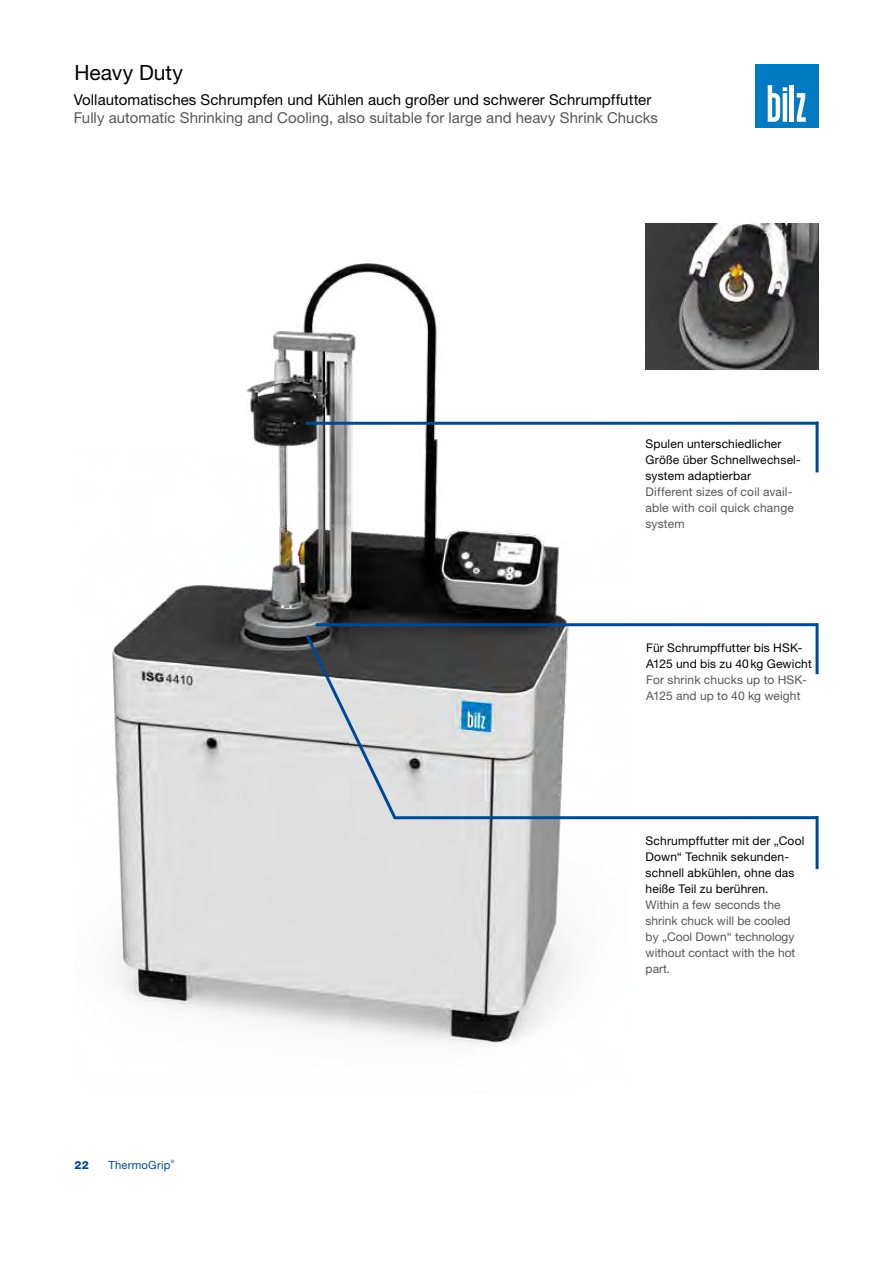
<style>
.page{position:relative;width:893px;height:1263px;background:#fff}
.page>*{position:absolute;margin:0;border:0;box-sizing:border-box;transform-origin:0 0}
.t1{font:21px "Helvetica Neue LT";color:#000}
.t2{font:15px "Helvetica Neue LT";letter-spacing:.005em;color:#565655}
.t3{font:15px "Helvetica Neue LT";letter-spacing:.005em;color:#000}
.t4{font:12px/15.9px "Helvetica Neue LT";letter-spacing:.015em;color:#000}
.t5{font:12px/15.9px "Helvetica Neue LT";color:#565655}
.t6{font:11.25px "Helvetica Neue LT";letter-spacing:.02em;color:#004893}
.t7{font:800 11.25px "Helvetica Neue LT";color:#004893}
.t8{font:4.5px "Helvetica Neue LT";color:#004893}
</style>
<div class="page">
<div style="left:755px;top:64px;width:63px;height:63px;background:#007bc1"></div>
<svg style="left:797px;top:93px;width:9px;height:29px"></svg>
<hr style="left:790px;top:85px;width:4px;height:37px;background:#fff">
<svg style="left:768px;top:85px;width:19px;height:37px"></svg>
<img style="left:112px;top:263px;width:516px;height:782px">
<img style="left:646px;top:223px;width:173px;height:146px">
<hr style="left:394px;top:816px;width:424px;height:3px;background:#004893">
<hr style="left:816px;top:816px;width:3px;height:53px;background:#004893">
<hr style="left:316px;top:623px;width:501px;height:3px;background:#004893">
<hr style="left:815px;top:623px;width:3px;height:51px;background:#004893">
<hr style="left:306px;top:422px;width:512px;height:3px;background:#004893">
<hr style="left:816px;top:422px;width:3px;height:50px;background:#004893">
<svg style="left:303px;top:631px;width:96px;height:192px;background:#aeb1b3"></svg>
<h1 class="t1" style="left:74px;top:60px;width:110px">Heavy Duty</h1>
<p class="t3" style="left:74px;top:91px;width:579px">Vollautomatisches Schrumpfen und Kühlen auch großer und schwerer Schrumpffutter</p>
<p class="t2" style="left:74px;top:109px;width:586px">Fully automatic Shrinking and Cooling, also suitable for large and heavy Shrink Chucks</p>
<p class="t4" style="left:646px;top:436px;width:157px">Spulen unterschiedlicher<br>Größe über Schnellwechsel&shy;system adaptierbar</p>
<p class="t5" style="left:646px;top:484px;width:150px">Different sizes of coil avail&shy;able with coil quick change system</p>
<p class="t4" style="left:646px;top:640px;width:167px">Für Schrumpffutter bis HSK-<br>A125 und bis zu 40kg Gewicht</p>
<p class="t5" style="left:646px;top:672px;width:162px">For shrink chucks up to HSK-<br>A125 and up to 40 kg weight</p>
<p class="t7" style="left:74px;top:1159px;width:16px">22</p>
<p class="t6" style="left:108px;top:1159px;width:63px">ThermoGrip</p>
<p class="t8" style="left:171px;top:1159px;width:5px">®</p>
<p class="t4" style="left:646px;top:832px;width:160px">Schrumpffutter mit der „Cool<br>Down“ Technik sekunden&shy;schnell abkühlen, ohne das heiße Teil zu berühren.</p>
<p class="t5" style="left:646px;top:896px;width:151px">Within a few seconds the shrink chuck will be cooled by „Cool Down“ technology without contact with the hot part.</p>
</div>
